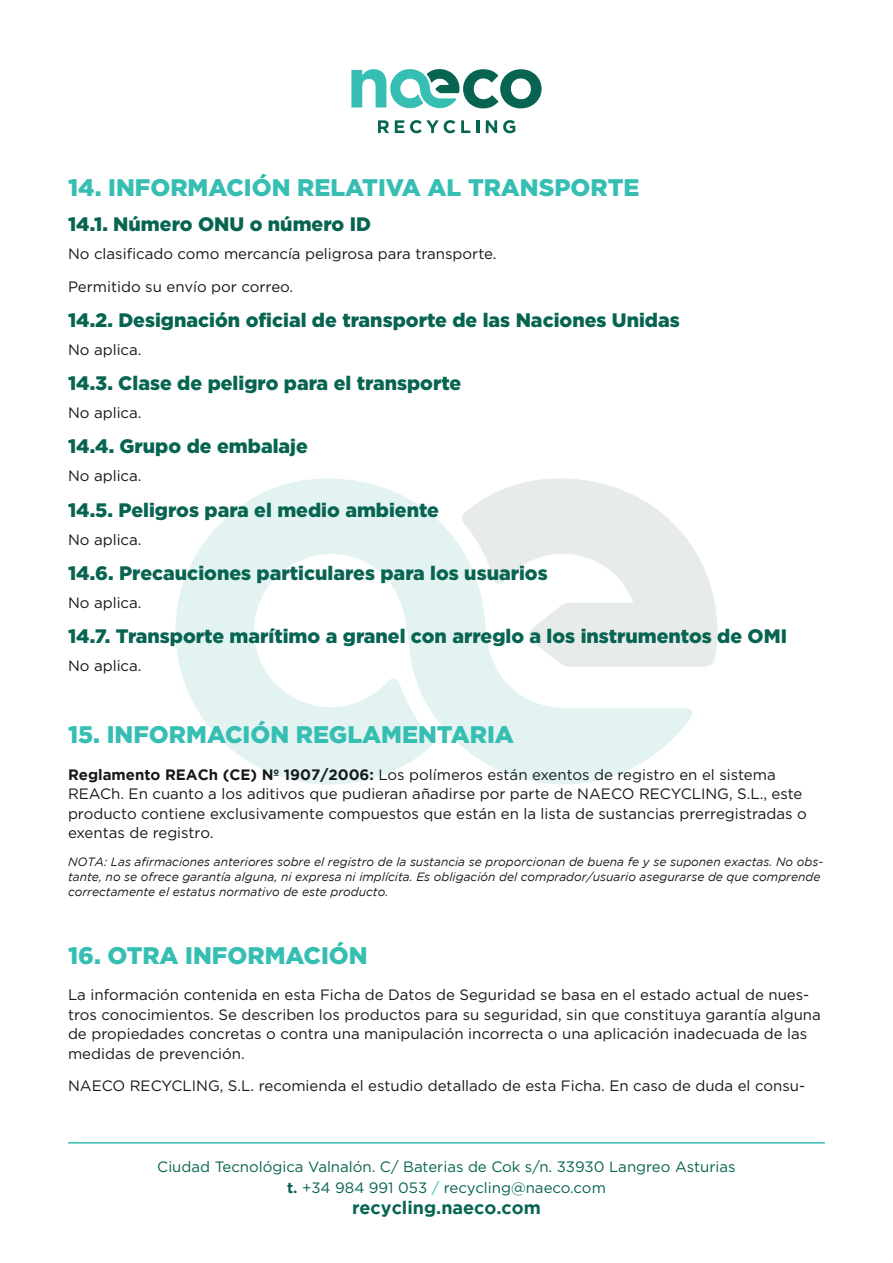
<style>
.page{position:relative;width:893px;height:1263px;background:#fff}
.page>*{position:absolute;margin:0;border:0;box-sizing:border-box;transform-origin:0 0}
.Título_principal{font:900 24px "Gotham";color:#36beb3}
.Cuerpo{font:900 24px "Gotham";color:#36beb3}
.Título_1_1{font:900 19.5px "Gotham";color:#076451}
.t1{font:700 18px "Gotham";color:#076451}
.Cuerpo-2{font:15px/19.5px "Gotham";color:#15191c}
.t2{font:15px/21px "Gotham";color:#076451;text-align:center}
.Cuerpo-3{font:italic 12px/15px "Gotham";color:#15191c}
.s1{font-weight:700}
.s2{color:#36beb3}
</style>
<div class="page">
<svg style="left:351px;top:69px;width:191px;height:40px"></svg>
<svg style="left:378px;top:120px;width:11px;height:13px"></svg>
<svg style="left:395px;top:120px;width:9px;height:13px"></svg>
<svg style="left:410px;top:120px;width:45px;height:13px"></svg>
<svg style="left:461px;top:120px;width:9px;height:13px"></svg>
<svg style="left:476px;top:120px;width:3px;height:13px"></svg>
<svg style="left:486px;top:120px;width:11px;height:13px"></svg>
<svg style="left:503px;top:120px;width:12px;height:13px"></svg>
<svg style="left:694px;top:550px;width:24px;height:117px;fill:#e7ebe9"></svg>
<svg style="left:175px;top:478px;width:519px;height:307px;fill:#e7f3f1"></svg>
<hr style="left:68px;top:1142px;width:757px;height:1px;background:#36beb3">
<p class="Cuerpo" style="left:68px;top:174px;width:573px">14. INFORMACIÓN RELATIVA AL TRANSPORTE</p>
<p class="Título_1_1" style="left:68px;top:213px;width:304px">14.1. Número ONU o número ID</p>
<p class="Cuerpo-2" style="left:68px;top:244px;width:430px">No clasificado como mercancía peligrosa para transporte.</p>
<p class="Cuerpo-2" style="left:68px;top:276px;width:227px">Permitido su envío por correo.</p>
<p class="Título_1_1" style="left:68px;top:309px;width:613px">14.2. Designación oficial de transporte de las Naciones Unidas</p>
<p class="Cuerpo-2" style="left:68px;top:340px;width:75px">No aplica.</p>
<p class="Título_1_1" style="left:68px;top:372px;width:395px">14.3. Clase de peligro para el transporte</p>
<p class="Cuerpo-2" style="left:68px;top:403px;width:75px">No aplica.</p>
<p class="Título_1_1" style="left:68px;top:435px;width:241px">14.4. Grupo de embalaje</p>
<p class="Cuerpo-2" style="left:68px;top:466px;width:75px">No aplica.</p>
<p class="Título_1_1" style="left:68px;top:498px;width:372px">14.5. Peligros para el medio ambiente</p>
<p class="Cuerpo-2" style="left:68px;top:529px;width:75px">No aplica.</p>
<p class="Título_1_1" style="left:68px;top:562px;width:481px">14.6. Precauciones particulares para los usuarios</p>
<p class="Cuerpo-2" style="left:68px;top:593px;width:75px">No aplica.</p>
<p class="Título_1_1" style="left:68px;top:625px;width:721px">14.7. Transporte marítimo a granel con arreglo a los instrumentos de OMI</p>
<p class="Cuerpo-2" style="left:68px;top:656px;width:75px">No aplica.</p>
<p class="Título_principal" style="left:68px;top:721px;width:447px">15. INFORMACIÓN REGLAMENTARIA</p>
<p class="Cuerpo-2" style="left:68px;top:764px;width:740px"><span class="s1">Reglamento REACh (CE) Nº 1907/2006:</span> Los polímeros están exentos de registro en el sistema REACh. En cuanto a los aditivos que pudieran añadirse por parte de NAECO RECYCLING, S.L., este producto contiene exclusivamente compuestos que están en la lista de sustancias prerregistradas o exentas de registro.</p>
<p class="Cuerpo-3" style="left:68px;top:854px;width:757px">NOTA: Las afirmaciones anteriores sobre el registro de la sustancia se proporcionan de buena fe y se suponen exactas. No obs&shy;tante, no se ofrece garantía alguna, ni expresa ni implícita. Es obligación del comprador/usuario asegurarse de que comprende correctamente el estatus normativo de este producto.</p>
<p class="Título_principal" style="left:68px;top:941px;width:301px">16. OTRA INFORMACIÓN</p>
<p class="Cuerpo-2" style="left:68px;top:985px;width:754px">La información contenida en esta Ficha de Datos de Seguridad se basa en el estado actual de nues&shy;tros conocimientos. Se describen los productos para su seguridad, sin que constituya garantía alguna de propiedades concretas o contra una manipulación incorrecta o una aplicación inadecuada de las medidas de prevención.</p>
<p class="Cuerpo-2" style="left:68px;top:1075px;width:739px">NAECO RECYCLING, S.L. recomienda el estudio detallado de esta Ficha. En caso de duda el consu-</p>
<p class="t2" style="left:157px;top:1156px;width:580px">Ciudad Tecnológica Valnalón. C/ Baterias de Cok s/n. 33930 Langreo Asturias <span class="s1">t.</span> +34 984 991 053 <span class="s2">/</span> recycling@naeco.com</p>
<p class="t1" style="left:352px;top:1197px;width:190px">recycling.naeco.com</p>
</div>
